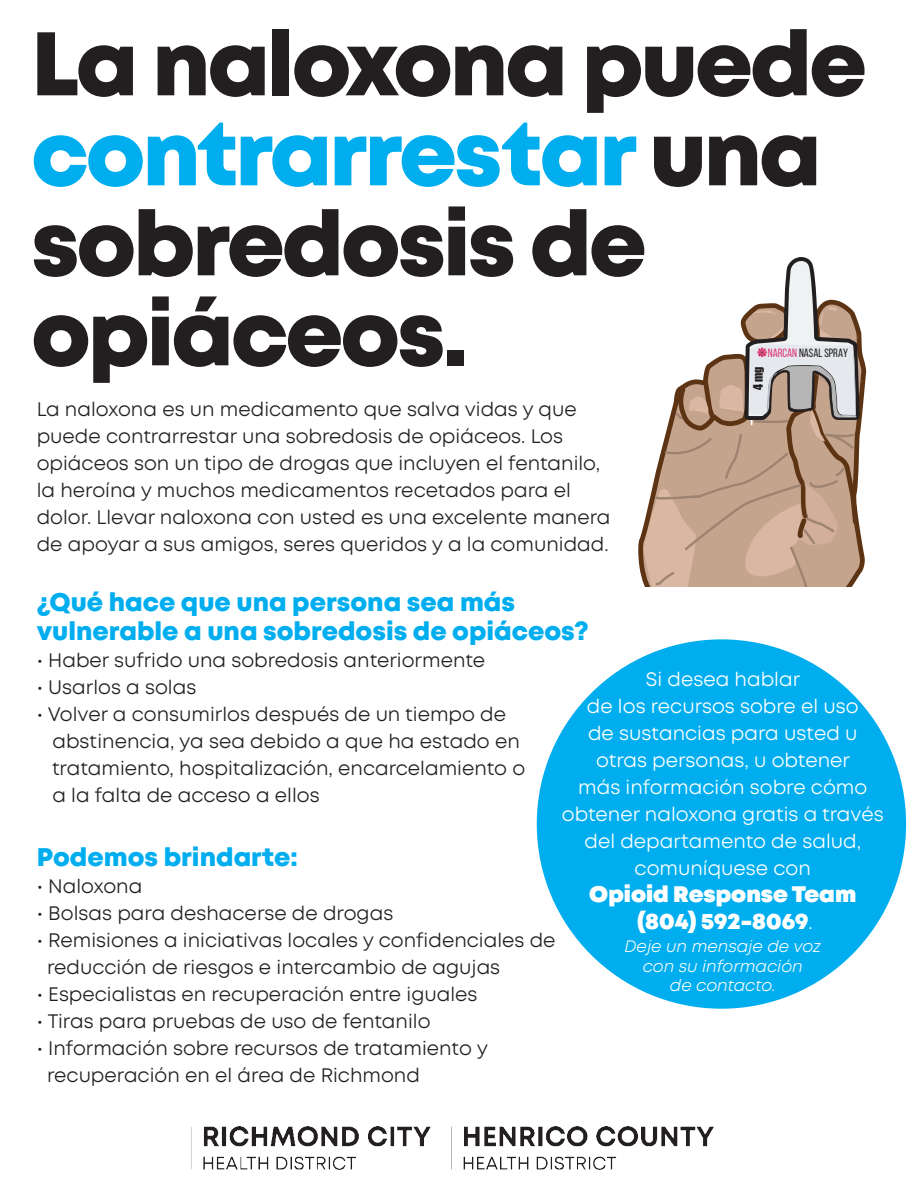
<style>
.page{position:relative;width:918px;height:1188px;background:#fff}
.page>*{position:absolute;margin:0;border:0;box-sizing:border-box;transform-origin:0 0}
.t1{font:800 90px/90px "Mont";letter-spacing:-.03em;color:#231f20}
.t2{font:800 25.5px/28.5px "Mont";color:#00aeef}
.t3{font:900 22.5px/27px "Mont";color:#fff;text-align:center}
.t4{font:19.5px/27px "Mont";color:#231f20}
.t5{font:19.5px/27px "Mont";color:#fff;text-align:center}
.t6{font:italic 16.5px/19.8px "Mont";color:#fff;text-align:center}
.t7{font:12px "Bebas Neue";color:#231f20}
.t8{font:12px "Impact";color:#231f20}
.s1{color:#00aeef}
.s2{color:#dd3976}
.s3{font-weight:400;font-size:19.5px}
</style>
<div class="page">
<svg style="left:638px;top:357px;width:228px;height:225px"></svg>
<svg style="left:643px;top:257px;width:220px;height:330px"></svg>
<img style="left:191px;top:1126px;width:523px;height:44px">
<div style="left:537px;top:639px;width:369px;height:370px;background:#00aeef;border-radius:50%"></div>
<p class="t1" style="left:31px;top:20px;width:837px">La naloxona puede <span class="s1">contrarrestar</span> una sobredosis de opiáceos.</p>
<p class="t7" style="left:768px;top:346px;width:81px"><span class="s2">NARCAN</span> NASAL SPRAY</p>
<p class="t8" style="left:749px;top:390px;width:25px;rotate:-90deg">4 mg</p>
<p class="t4" style="left:37px;top:396px;width:575px">La naloxona es un medicamento que salva vidas y que puede contrarrestar una sobredosis de opiáceos. Los opiáceos son un tipo de drogas que incluyen el fentanilo, la heroína y muchos medicamentos recetados para el dolor. Llevar naloxona con usted es una excelente manera de apoyar a sus amigos, seres queridos y a la comunidad.</p>
<p class="t2" style="left:37px;top:588px;width:554px">¿Qué hace que una persona sea más vulnerable a una sobredosis de opiáceos?</p>
<p class="t4" style="left:37px;top:647px;width:450px">• Haber sufrido una sobredosis anteriormente</p>
<p class="t4" style="left:37px;top:674px;width:161px">• Usarlos a solas</p>
<p class="t4" style="left:52px;top:701px;width:475px;text-indent:-15px">• Volver a consumirlos después de un tiempo de abstinencia, ya sea debido a que ha estado en tratamiento, hospitalización, encarcelamiento o a la falta de acceso a ellos</p>
<p class="t5" style="left:562px;top:666px;width:323px">Si desea hablar<br>de los recursos sobre el uso<br>de sustancias para usted u otras personas, u obtener<br>más información sobre cómo obtener naloxona gratis a través del departamento de salud, comuníquese con</p>
<p class="t3" style="left:589px;top:882px;width:268px">Opioid Response Team (804) 592-8069<span class="s3">.</span></p>
<p class="t6" style="left:625px;top:936px;width:198px">Deje un mensaje de voz con su información<br>de contacto.</p>
<p class="t2" style="left:37px;top:843px;width:263px">Podemos brindarte:</p>
<p class="t4" style="left:37px;top:873px;width:107px">• Naloxona</p>
<p class="t4" style="left:37px;top:900px;width:358px">• Bolsas para deshacerse de drogas</p>
<p class="t4" style="left:47px;top:927px;width:510px;text-indent:-10px">• Remisiones a iniciativas locales y confidenciales de reducción de riesgos e intercambio de agujas</p>
<p class="t4" style="left:37px;top:981px;width:442px">• Especialistas en recuperación entre iguales</p>
<p class="t4" style="left:37px;top:1008px;width:395px">• Tiras para pruebas de uso de fentanilo</p>
<p class="t4" style="left:47px;top:1035px;width:442px;text-indent:-10px">• Información sobre recursos de tratamiento y recuperación en el área de Richmond</p>
</div>
